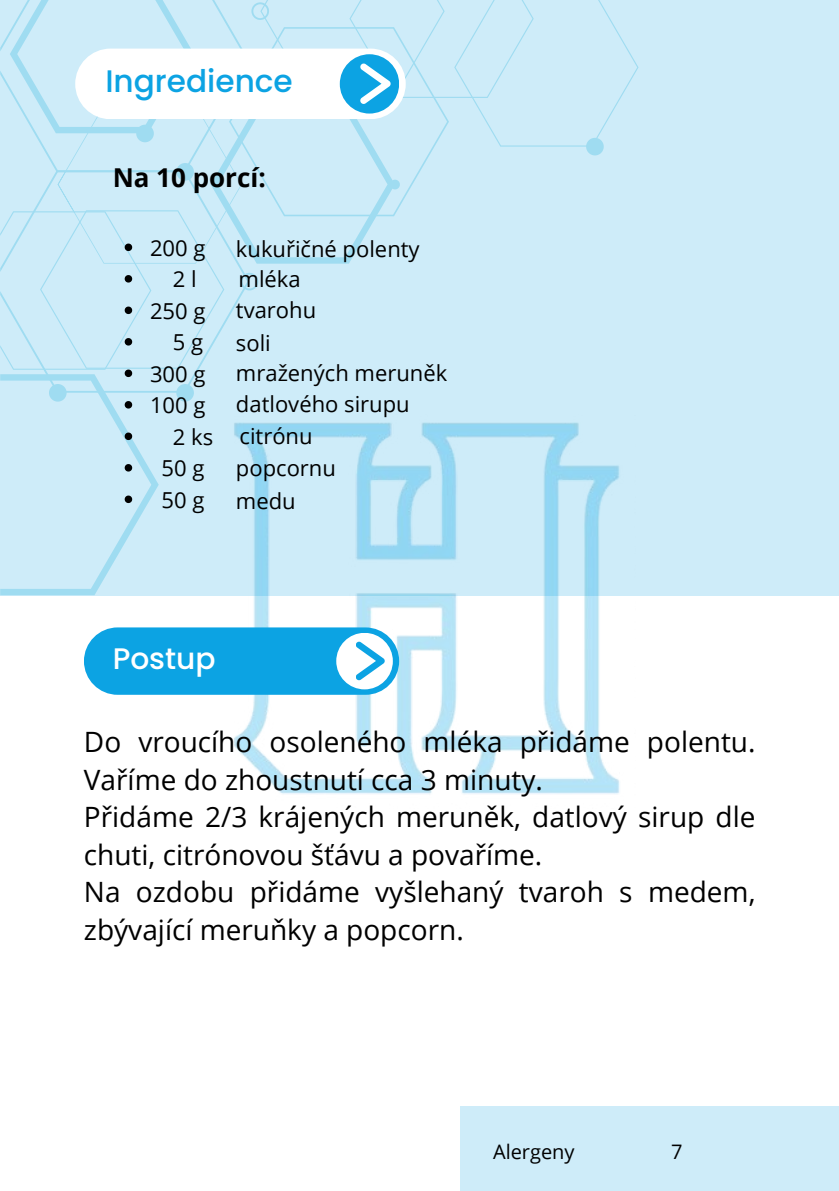
<style>
.page{position:relative;width:839px;height:1191px;background:#fff}
.page>*{position:absolute;margin:0;border:0;box-sizing:border-box;transform-origin:0 0}
.t1{font:500 31.2px "Poppins";color:#0ca3e3}
.t2{font:500 29.6px "Poppins";color:#fff}
.t3{font:28px/37.6px "Open Sans";color:#000}
.t4{font:700 26px "Open Sans";color:#000}
.t5{font:22px/32px "Open Sans";color:#000}
.t6{font:20px "Open Sans";color:#000}
</style>
<div class="page">
<div style="left:0;top:0;width:838px;height:595px;background:#ceecf9"></div>
<img style="left:203px;top:595px;width:432px;height:199px">
<div style="left:460px;top:1107px;width:378px;height:84px;background:#ceecf9"></div>
<div style="left:84px;top:627px;width:315px;height:68px;background:#0ca3e3;border-radius:34px"></div>
<div style="left:336px;top:633px;width:57px;height:56px;background:#fff;border-radius:50%"></div>
<svg style="left:356px;top:642px;width:28px;height:38px"></svg>
<svg style="left:0;top:0;width:638px;height:595px"></svg>
<p class="t1" style="left:105px;top:59px;width:189px">Ingredience</p>
<p class="t4" style="left:113px;top:159px;width:155px">Na 10 porcí:</p>
<p class="t5" style="left:150px;top:231px;width:57px">200 g</p>
<p class="t5" style="left:173px;top:263px;width:25px">2 l</p>
<p class="t5" style="left:150px;top:294px;width:57px">250 g</p>
<p class="t5" style="left:173px;top:326px;width:32px">5 g</p>
<p class="t5" style="left:150px;top:357px;width:57px">300 g</p>
<p class="t5" style="left:150px;top:389px;width:57px">100 g</p>
<p class="t5" style="left:173px;top:420px;width:42px">2 ks</p>
<p class="t5" style="left:161px;top:452px;width:44px">50 g</p>
<p class="t5" style="left:161px;top:483px;width:44px">50 g</p>
<p class="t5" style="left:236px;top:233px;width:185px;line-height:31.2px">kukuřičné polenty mléka<br>tvarohu<br>soli</p>
<p class="t5" style="left:236px;top:356px;width:213px">mražených meruněk datlového sirupu citrónu<br>popcornu<br>medu</p>
<p class="t2" style="left:113px;top:637px;width:104px">Postup</p>
<p class="t3" style="left:84px;top:723px;width:673px">Do vroucího osoleného mléka přidáme polentu.<br>Vaříme do zhoustnutí cca 3 minuty.<br>Přidáme 2/3 krájených meruněk, datlový sirup dle chuti, citrónovou šťávu a povaříme.<br>Na ozdobu přidáme vyšlehaný tvaroh s medem, zbývající meruňky a popcorn.</p>
<p class="t6" style="left:493px;top:1137px;width:83px">Alergeny</p>
<p class="t6" style="left:671px;top:1137px;width:13px">7</p>
</div>
